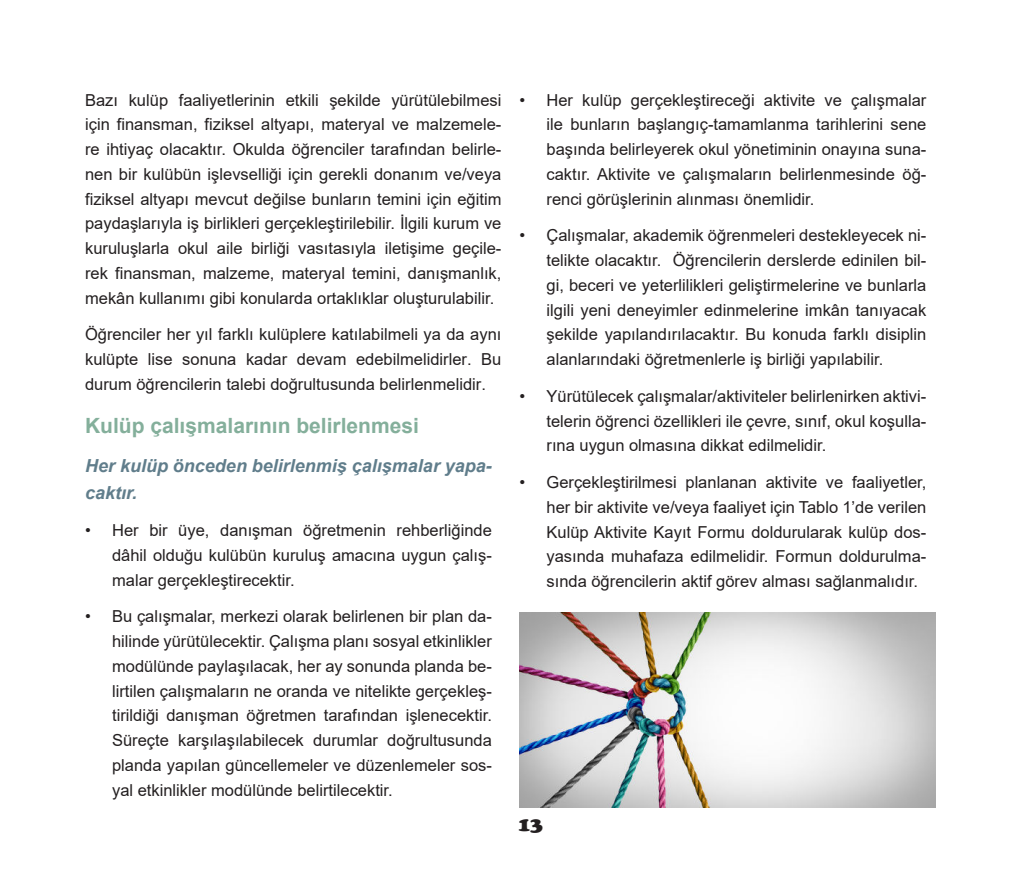
<style>
.page{position:relative;width:1021px;height:893px;background:#fff}
.page>*{position:absolute;margin:0;border:0;box-sizing:border-box;transform-origin:0 0}
.t1{font:700 21px "Arial";color:#84af9b}
.t2{font:900 21px "Cooper";color:#231f20}
.t3{font:italic 700 18px/27px "Arial";color:#607d8b}
.t4{font:16.5px/24.8px "Arial";color:#231f20;text-align:justify}
</style>
<div class="page">
<img style="left:519px;top:613px;width:416px;height:195px">
<p class="t4" style="left:85px;top:87px;width:418px">Bazı kulüp faaliyetlerinin etkili şekilde yürütülebilmesi için finansman, fiziksel altyapı, materyal ve malzemele&shy;re ihtiyaç olacaktır. Okulda öğrenciler tarafından belirle&shy;nen bir kulübün işlevselliği için gerekli donanım ve/veya fiziksel altyapı mevcut değilse bunların temini için eğitim paydaşlarıyla iş birlikleri gerçekleştirilebilir. İlgili kurum ve kuruluşlarla okul aile birliği vasıtasıyla iletişime geçile&shy;rek finansman, malzeme, materyal temini, danışmanlık, mekân kullanımı gibi konularda ortaklıklar oluşturulabilir.</p>
<p class="t4" style="left:85px;top:322px;width:418px">Öğrenciler her yıl farklı kulüplere katılabilmeli ya da aynı kulüpte lise sonuna kadar devam edebilmelidirler. Bu durum öğrencilerin talebi doğrultusunda belirlenmelidir.</p>
<p class="t1" style="left:85px;top:411px;width:335px">Kulüp çalışmalarının belirlenmesi</p>
<p class="t3" style="left:85px;top:453px;width:408px">Her kulüp önceden belirlenmiş çalışmalar yapa&shy;caktır.</p>
<p class="t4" style="left:112px;top:518px;width:381px;text-indent:-27px">• Her bir üye, danışman öğretmenin rehberliğinde dâhil olduğu kulübün kuruluş amacına uygun çalış&shy;malar gerçekleştirecektir.</p>
<p class="t4" style="left:112px;top:604px;width:381px;text-indent:-27px">• Bu çalışmalar, merkezi olarak belirlenen bir plan da&shy;hilinde yürütülecektir. Çalışma planı sosyal etkinlikler modülünde paylaşılacak, her ay sonunda planda be&shy;lirtilen çalışmaların ne oranda ve nitelikte gerçekleş&shy;tirildiği danışman öğretmen tarafından işlenecektir.<br>Süreçte karşılaşılabilecek durumlar doğrultusunda planda yapılan güncellemeler ve düzenlemeler sos&shy;yal etkinlikler modülünde belirtilecektir.</p>
<p class="t4" style="left:546px;top:87px;width:381px;text-indent:-27px">• Her kulüp gerçekleştireceği aktivite ve çalışmalar ile bunların başlangıç-tamamlanma tarihlerini sene başında belirleyerek okul yönetiminin onayına suna&shy;caktır. Aktivite ve çalışmaların belirlenmesinde öğ&shy;renci görüşlerinin alınması önemlidir.</p>
<p class="t4" style="left:546px;top:223px;width:381px;text-indent:-27px">• Çalışmalar, akademik öğrenmeleri destekleyecek ni&shy;telikte olacaktır. Öğrencilerin derslerde edinilen bil&shy;gi, beceri ve yeterlilikleri geliştirmelerine ve bunlarla ilgili yeni deneyimler edinmelerine imkân tanıyacak şekilde yapılandırılacaktır. Bu konuda farklı disiplin alanlarındaki öğretmenlerle iş birliği yapılabilir.</p>
<p class="t4" style="left:546px;top:384px;width:381px;text-indent:-27px">• Yürütülecek çalışmalar/aktiviteler belirlenirken aktivi&shy;telerin öğrenci özellikleri ile çevre, sınıf, okul koşulla&shy;rına uygun olmasına dikkat edilmelidir.</p>
<p class="t4" style="left:546px;top:470px;width:381px;text-indent:-27px">• Gerçekleştirilmesi planlanan aktivite ve faaliyetler, her bir aktivite ve/veya faaliyet için Tablo 1’de verilen Kulüp Aktivite Kayıt Formu doldurularak kulüp dos&shy;yasında muhafaza edilmelidir. Formun doldurulma&shy;sında öğrencilerin aktif görev alması sağlanmalıdır.</p>
<p class="t2" style="left:518px;top:817px;width:26px">13</p>
</div>
